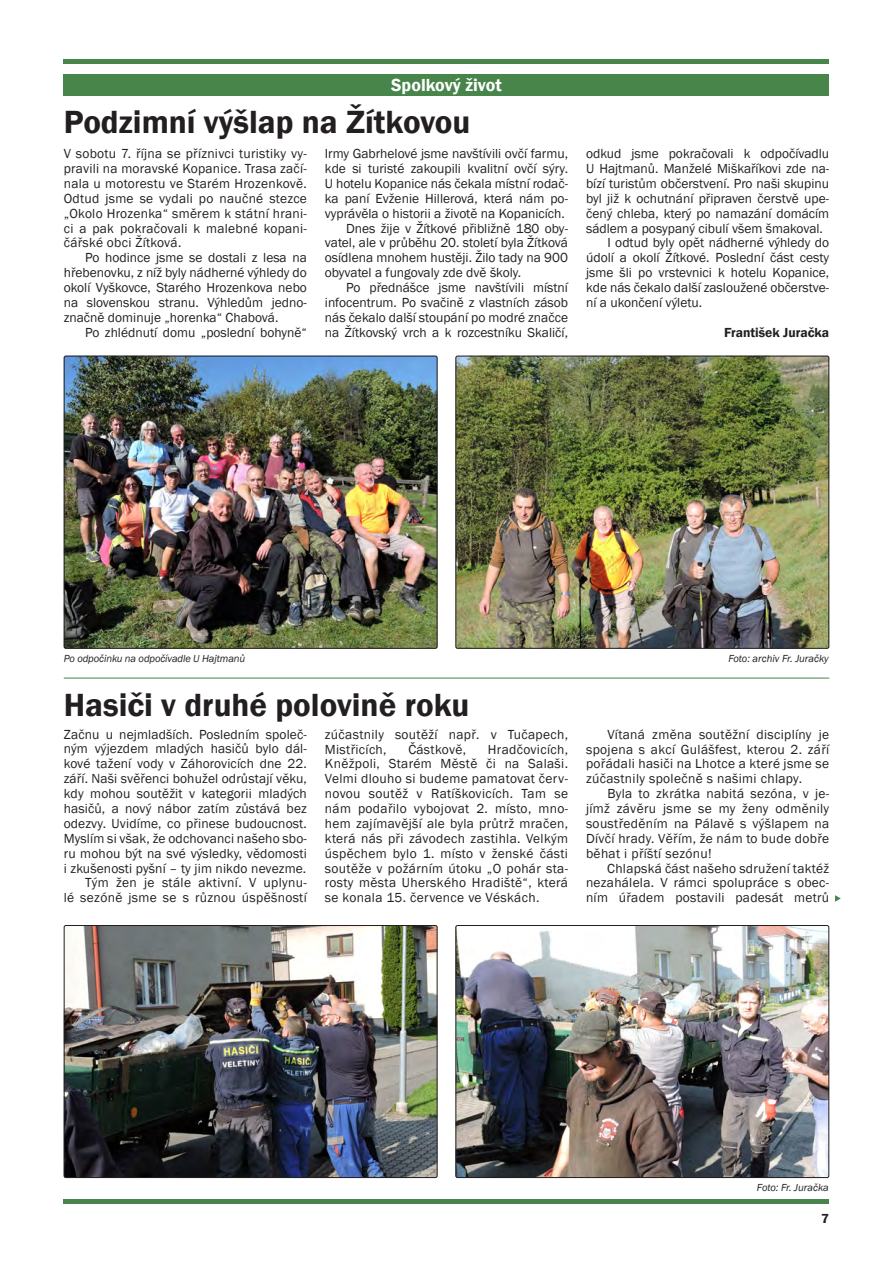
<style>
.page{position:relative;width:893px;height:1263px;background:#fff}
.page>*{position:absolute;margin:0;border:0;box-sizing:border-box;transform-origin:0 0}
.t1{font:600 33px "Franklin Gothic";color:#231f20}
.t2{font:600 18px "Franklin Gothic";color:#fff}
.t3{font:13.5px/14.9px "Franklin Gothic";color:#231f20;text-align:justify}
.t4{font:13.5px/14.9px "Franklin Gothic";letter-spacing:.025em;color:#231f20}
.t5{font:600 13.5px "Franklin Gothic";color:#231f20}
.t6{font:italic 10.5px "Franklin Gothic";letter-spacing:-.01em;color:#231f20}
</style>
<div class="page">
<hr style="left:64px;top:60px;width:765px;height:4px;background:#48854b">
<hr style="left:64px;top:1199px;width:765px;height:4px;background:#48854b">
<div style="left:64px;top:74px;width:765px;height:22px;background:#48854b"></div>
<img style="left:455px;top:356px;width:374px;height:293px">
<div style="left:455px;top:356px;width:374px;height:293px;border:1px solid #231f20;border-radius:2px"></div>
<img style="left:64px;top:356px;width:373px;height:293px">
<div style="left:64px;top:356px;width:373px;height:293px;border:1px solid #231f20;border-radius:2px"></div>
<svg style="left:835px;top:895px;width:6px;height:7px"></svg>
<img style="left:64px;top:925px;width:373px;height:253px">
<div style="left:64px;top:925px;width:373px;height:253px;border:1px solid #231f20;border-radius:2px"></div>
<img style="left:457px;top:925px;width:372px;height:253px">
<div style="left:455px;top:925px;width:374px;height:253px;border:1px solid #231f20;border-radius:2px"></div>
<hr style="left:64px;top:678px;width:765px;height:1px;background:#48854b">
<h2 class="t2" style="left:391px;top:74px;width:112px">Spolkový život</h2>
<h1 class="t1" style="left:64px;top:102px;width:408px">Podzimní výšlap na Žítkovou</h1>
<p class="t3" style="left:64px;top:147px;width:245px">V sobotu 7. října se příznivci turistiky vy&shy;pravili na moravské Kopanice. Trasa začí&shy;nala u motorestu ve Starém Hrozenkově.<br>Odtud jsme se vydali po naučné stezce „Okolo Hrozenka“ směrem k státní hrani&shy;ci a pak pokračovali k malebné kopani&shy;čářské obci Žítková.</p>
<p class="t3" style="left:64px;top:251px;width:245px;text-indent:21px">Po hodince jsme se dostali z lesa na hřebenovku, z níž byly nádherné výhledy do okolí Vyškovce, Starého Hrozenkova nebo na slovenskou stranu. Výhledům jedno&shy;značně dominuje „horenka“ Chabová.</p>
<p class="t3" style="left:85px;top:325px;width:223px">Po zhlédnutí domu „poslední bohyně“</p>
<p class="t3" style="left:325px;top:147px;width:245px">Irmy Gabrhelové jsme navštívili ovčí farmu,</p>
<p class="t3" style="left:325px;top:161px;width:245px">kde si turisté zakoupili kvalitní ovčí sýry.</p>
<p class="t3" style="left:325px;top:176px;width:245px">U hotelu Kopanice nás čekala místní rodač-</p>
<p class="t3" style="left:325px;top:191px;width:245px">ka paní Evženie Hillerová, která nám po-</p>
<p class="t3" style="left:325px;top:206px;width:242px">vyprávěla o historii a životě na Kopanicích.</p>
<p class="t3" style="left:346px;top:221px;width:223px">Dnes žije v Žítkové přibližně 180 oby-</p>
<p class="t3" style="left:325px;top:236px;width:245px">vatel, ale v průběhu 20. století byla Žítková</p>
<p class="t3" style="left:325px;top:251px;width:245px">osídlena mnohem hustěji. Žilo tady na 900</p>
<p class="t3" style="left:325px;top:266px;width:198px">obyvatel a fungovaly zde dvě školy.</p>
<p class="t3" style="left:346px;top:280px;width:223px">Po přednášce jsme navštívili místní</p>
<p class="t3" style="left:325px;top:295px;width:245px">infocentrum. Po svačině z vlastních zásob</p>
<p class="t3" style="left:325px;top:310px;width:245px">nás čekalo další stoupání po modré značce</p>
<p class="t3" style="left:325px;top:325px;width:245px">na Žítkovský vrch a k rozcestníku Skaličí,</p>
<p class="t3" style="left:586px;top:147px;width:245px">odkud jsme pokračovali k odpočívadlu</p>
<p class="t3" style="left:586px;top:161px;width:245px">U Hajtmanů. Manželé Miškaříkovi zde na-</p>
<p class="t3" style="left:586px;top:176px;width:245px">bízí turistům občerstvení. Pro naši skupinu</p>
<p class="t3" style="left:586px;top:191px;width:245px">byl již k ochutnání připraven čerstvě upe-</p>
<p class="t3" style="left:586px;top:206px;width:245px">čený chleba, který po namazání domácím</p>
<p class="t3" style="left:586px;top:221px;width:238px">sádlem a posypaný cibulí všem šmakoval.</p>
<p class="t3" style="left:607px;top:236px;width:223px">I odtud byly opět nádherné výhledy do</p>
<p class="t3" style="left:586px;top:251px;width:245px">údolí a okolí Žítkové. Poslední část cesty</p>
<p class="t3" style="left:586px;top:266px;width:245px">jsme šli po vrstevnici k hotelu Kopanice,</p>
<p class="t3" style="left:586px;top:280px;width:245px">kde nás čekalo další zasloužené občerstve-</p>
<p class="t3" style="left:586px;top:295px;width:118px">ní a ukončení výletu.</p>
<p class="t5" style="left:724px;top:324px;width:107px">František Juračka</p>
<p class="t6" style="left:64px;top:652px;width:183px">Po odpočinku na odpočívadle U Hajtmanů</p>
<p class="t6" style="left:728px;top:652px;width:102px">Foto: archiv Fr. Juračky</p>
<h1 class="t1" style="left:64px;top:684px;width:407px">Hasiči v druhé polovině roku</h1>
<p class="t4" style="left:325px;top:727px;width:245px">zúčastnily soutěží např. v Tučapech,<br>Mistřicích,</p>
<p class="t3" style="left:64px;top:727px;width:245px;text-align:right">Začnu u nejmladších. Posledním společ&shy;ným výjezdem mladých hasičů bylo dál&shy;kové tažení vody v Záhorovicích dne 22. září. Naši svěřenci bohužel odrůstají věku, kdy mohou soutěžit v kategorii mladých hasičů, a nový nábor zatím zůstává bez odezvy. Uvidíme, co přinese budoucnost.<br>Myslím si však, že odchovanci našeho sbo&shy;ru mohou být na své výsledky, vědomosti i zkušenosti pyšní – ty jim nikdo nevezme.<br>Tým žen je stále aktivní. V uplynu-<br>lé sezóně jsme se s různou úspěšností</p>
<p class="t4" style="left:408px;top:742px;width:59px">Částkově,</p>
<p class="t3" style="left:325px;top:742px;width:245px;text-indent:163px">Hradčovicích, Kněžpoli, Starém Městě či na Salaši.<br>Velmi dlouho si budeme pamatovat červ&shy;novou soutěž v Ratíškovicích. Tam se nám podařilo vybojovat 2. místo, mno&shy;hem zajímavější ale byla průtrž mračen, která nás při závodech zastihla. Velkým úspěchem bylo 1. místo v ženské části soutěže v požárním útoku „O pohár sta&shy;rosty města Uherského Hradiště“, která se konala 15. července ve Véskách.</p>
<p class="t3" style="left:586px;top:727px;width:245px;text-indent:21px">Vítaná změna soutěžní disciplíny je spojena s akcí Gulášfest, kterou 2. září pořádali hasiči na Lhotce a které jsme se zúčastnily společně s našimi chlapy.</p>
<p class="t3" style="left:586px;top:786px;width:245px;text-indent:21px">Byla to zkrátka nabitá sezóna, v je&shy;jímž závěru jsme se my ženy odměnily soustředěním na Pálavě s výšlapem na Dívčí hrady. Věřím, že nám to bude dobře běhat i příští sezónu!</p>
<p class="t3" style="left:586px;top:861px;width:245px;text-indent:21px">Chlapská část našeho sdružení taktéž nezahálela. V rámci spolupráce s obec&shy;ním úřadem postavili padesát metrů</p>
<p class="t6" style="left:757px;top:1180px;width:73px">Foto: Fr. Juračka</p>
<p class="t5" style="left:821px;top:1210px;width:9px">7</p>
</div>
